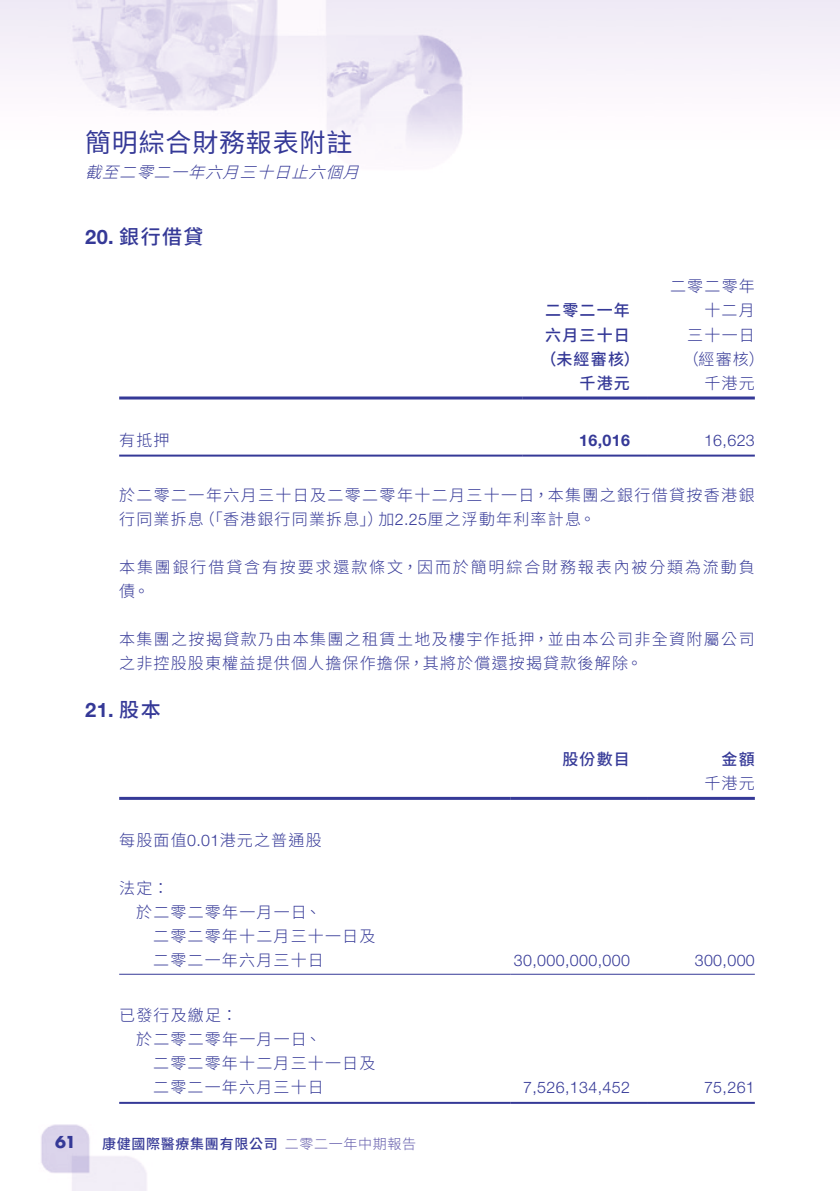
<style>
.page{position:relative;width:840px;height:1191px;background:#fff}
.page>*{position:absolute;margin:0;border:0;box-sizing:border-box;transform-origin:0 0}
.t1{font:26px "Source Han Sans TC";letter-spacing:.03em;color:#353997}
.Heading_1{font:500 20px "Source Han Sans TC";color:#353997}
.Heading_1-2{font:700 20px "Helvetica Neue LT Std";color:#353997}
.Body_Text{font:300 16px/24px "Source Han Sans TC";letter-spacing:.075em;color:#353997}
.Body_Text-2{font:300 16px "Helvetica Neue LT Std";letter-spacing:.025em;color:#353997}
.Body_Text-3{font:300 16px/24px "Source Han Sans TC";letter-spacing:.115em;color:#353997}
.Body_Text-4{font:500 16px "Source Han Sans TC";letter-spacing:.075em;color:#353997}
.t2{font:italic 300 16px "Source Han Sans TC";color:#353997}
.Body_Text-5{font:700 16px "Helvetica Neue LT Std";color:#353997}
.t3{font:700 16px "Futura";color:#353997}
.t4{font:500 14px "Source Han Sans TC";letter-spacing:.05em;color:#353997}
.t5{font:300 14px "Source Han Sans TC";letter-spacing:.05em;color:#645dac}
.s1{font-family:"Helvetica Neue LT Std";font-weight:700}
.s2{font-family:"Helvetica Neue LT Std"}
.s3{font-family:"Source Han Sans TC";font-weight:500}
</style>
<div class="page">
<img style="left:0;top:0;width:839px;height:1191px">
<hr style="left:119px;top:396px;width:403px;height:3px;background:#353997">
<hr style="left:522px;top:396px;width:124px;height:3px;background:#353997">
<hr style="left:646px;top:396px;width:108px;height:3px;background:#353997">
<hr style="left:119px;top:454px;width:403px;height:2px;background:#353997">
<hr style="left:522px;top:454px;width:124px;height:2px;background:#353997">
<hr style="left:646px;top:454px;width:108px;height:2px;background:#353997">
<hr style="left:119px;top:797px;width:391px;height:3px;background:#353997">
<hr style="left:510px;top:797px;width:136px;height:3px;background:#353997">
<hr style="left:646px;top:797px;width:108px;height:3px;background:#353997">
<hr style="left:119px;top:973px;width:391px;height:1px;background:#353997">
<hr style="left:510px;top:973px;width:136px;height:1px;background:#353997">
<hr style="left:646px;top:973px;width:108px;height:1px;background:#353997">
<hr style="left:119px;top:1101px;width:391px;height:2px;background:#353997">
<hr style="left:510px;top:1101px;width:136px;height:2px;background:#353997">
<hr style="left:646px;top:1101px;width:108px;height:2px;background:#353997">
<h1 class="t1" style="left:85px;top:128px;width:269px">簡明綜合財務報表附註</h1>
<p class="t2" style="left:85px;top:163px;width:287px">截至二零二一年六月三十日止六個月</p>
<p class="Heading_1" style="left:85px;top:226px;width:120px"><span class="s1">20.</span> 銀行借貸</p>
<p class="Body_Text-4" style="left:545px;top:301px;width:86px">二零二一年</p>
<p class="Body_Text-4" style="left:545px;top:325px;width:86px">六月三十日</p>
<p class="Body_Text-4" style="left:540px;top:349px;width:101px">（未經審核）</p>
<p class="Body_Text-4" style="left:579px;top:373px;width:52px">千港元</p>
<p class="Body_Text" style="left:669px;top:275px;width:86px">二零二零年</p>
<p class="Body_Text" style="left:704px;top:299px;width:52px">十二月</p>
<p class="Body_Text" style="left:687px;top:323px;width:69px">三十一日</p>
<p class="Body_Text" style="left:682px;top:347px;width:83px">（經審核(</p>
<p class="Body_Text" style="left:704px;top:371px;width:52px">千港元</p>
<p class="Body_Text" style="left:119px;top:428px;width:52px">有抵押</p>
<p class="Body_Text-5" style="left:579px;top:430px;width:52px">16,016</p>
<p class="Body_Text-2" style="left:703px;top:430px;width:52px">16,623</p>
<p class="Body_Text" style="left:378px;top:483px;width:377px;text-indent:-259px">於二零二一年六月三十日及二零二零年十二月三十一日，本集團之銀行借貸按香港銀加<span class="s2">2.25</span>厘之浮動年利率計息。</p>
<p class="Body_Text" style="left:199px;top:507px;width:186px">（「香港銀行同業拆息」）</p>
<p class="Body_Text" style="left:119px;top:507px;width:86px">行同業拆息</p>
<p class="Body_Text-3" style="left:119px;top:555px;width:636px">本集團銀行借貸含有按要求還款條文，因而於簡明綜合財務報表內被分類為流動負債。</p>
<p class="Body_Text" style="left:119px;top:627px;width:636px">本集團之按揭貸款乃由本集團之租賃土地及樓宇作抵押，並由本公司非全資附屬公司之非控股股東權益提供個人擔保作擔保，其將於償還按揭貸款後解除。</p>
<p class="Heading_1-2" style="left:85px;top:697px;width:77px">21. <span class="s3">股本</span></p>
<p class="Body_Text-4" style="left:721px;top:750px;width:35px">金額</p>
<p class="Body_Text-4" style="left:562px;top:750px;width:69px">股份數目</p>
<p class="Body_Text" style="left:704px;top:771px;width:52px">千港元</p>
<p class="t3" style="left:55px;top:1130px;width:22px">61</p>
<p class="Body_Text" style="left:119px;top:828px;width:204px">每股面值<span class="s2">0.01</span>港元之普通股</p>
<p class="Body_Text" style="left:119px;top:876px;width:51px">法定：</p>
<p class="Body_Text" style="left:153px;top:900px;width:224px;text-indent:-17px">於二零二零年一月一日、<br>二零二零年十二月三十一日及</p>
<p class="Body_Text" style="left:153px;top:948px;width:172px">二零二一年六月三十日</p>
<p class="Body_Text" style="left:119px;top:1003px;width:120px">已發行及繳足：</p>
<p class="Body_Text" style="left:153px;top:1027px;width:224px;text-indent:-17px">於二零二零年一月一日、<br>二零二零年十二月三十一日及</p>
<p class="Body_Text" style="left:153px;top:1075px;width:172px">二零二一年六月三十日</p>
<p class="t4" style="left:102px;top:1135px;width:177px">康健國際醫療集團有限公司</p>
<p class="t5" style="left:284px;top:1135px;width:133px">二零二一年中期報告</p>
<p class="Body_Text-2" style="left:513px;top:950px;width:117px">30,000,000,000</p>
<p class="Body_Text-2" style="left:523px;top:1077px;width:108px">7,526,134,452</p>
<p class="Body_Text-2" style="left:694px;top:950px;width:62px">300,000</p>
<p class="Body_Text-2" style="left:703px;top:1077px;width:52px">75,261</p>
</div>
